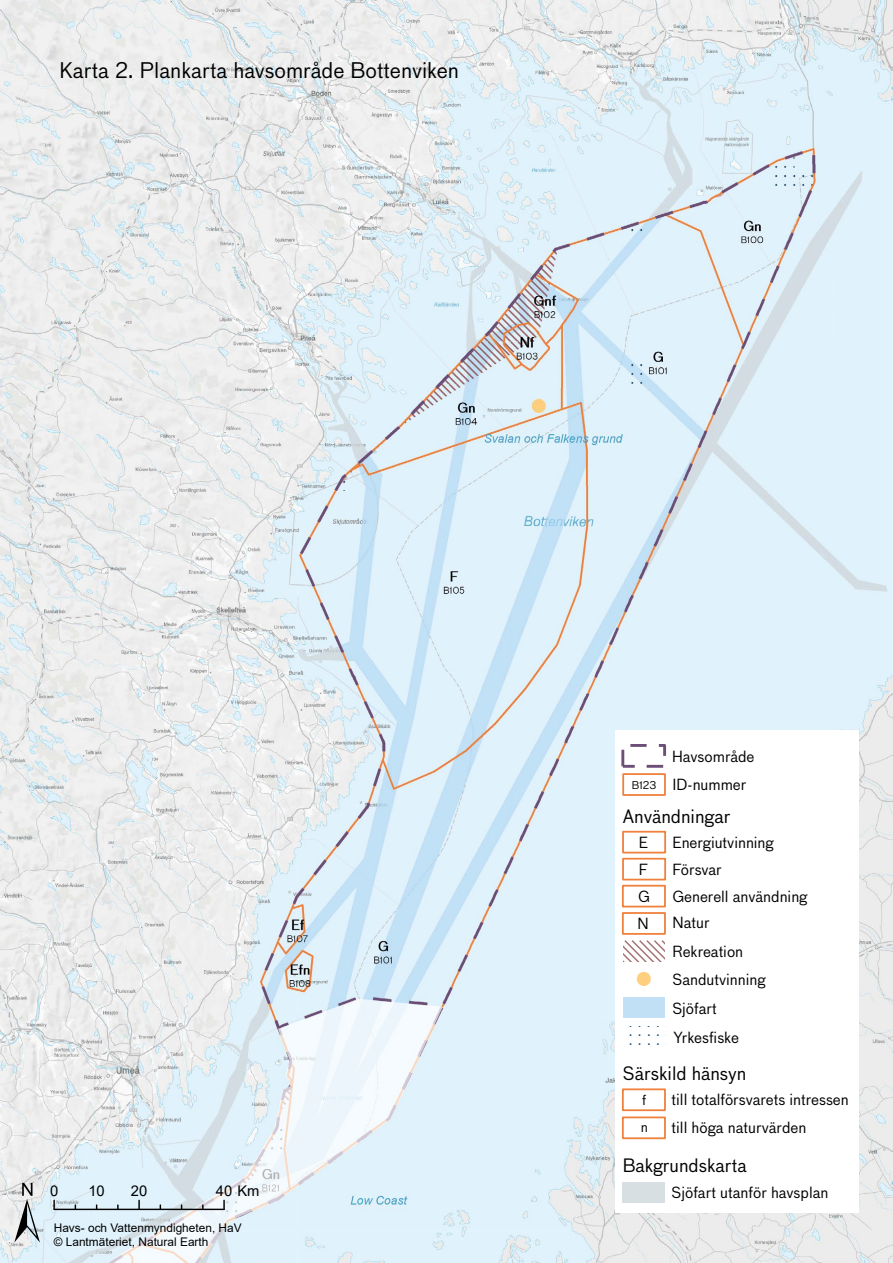
<style>
.page{position:relative;width:893px;height:1263px;background:#fff}
.page>*{position:absolute;margin:0;border:0;box-sizing:border-box;transform-origin:0 0}
.t1{font:84.6px "ESRI North";color:#000}
.t2{font:21px "Bau Pro";color:#000}
.t3{font:20.55px "ESRI Default Marker";color:#ffcf80}
.t4{font:18px "Bau Pro";color:#000}
.t5{font:15px/26.5px "Bau Pro";color:#000}
.t6{font:14.7px "Arial";color:#000}
.t7{font:13.5px/27px "Bau Pro";color:#000}
.t8{font:11.85px "Arial";color:#000}
.t9{font:10.5px "Bau Pro";color:#000}
.t10{font:2.55px "ESRI Default Marker";color:#044873}
</style>
<div class="page">
<img style="left:0;top:0;width:893px;height:1263px">
<svg style="left:106px;top:999px;width:337px;height:264px"></svg>
<div style="left:616px;top:730px;width:243px;height:483px;background:#fff"></div>
<svg style="left:623px;top:941px;width:42px;height:21px"></svg>
<div style="left:623px;top:997px;width:42px;height:21px;background:#c1e0f6"></div>
<div style="left:622px;top:773px;width:44px;height:23px;border:2px solid #ef813d"></div>
<div style="left:622px;top:885px;width:44px;height:22px;border:2px solid #ef813d"></div>
<div style="left:622px;top:1088px;width:44px;height:23px;border:2px solid #ef813d"></div>
<div style="left:622px;top:1116px;width:44px;height:23px;border:2px solid #ef813d"></div>
<div style="left:622px;top:912px;width:44px;height:23px;border:2px solid #ef813d"></div>
<div style="left:622px;top:858px;width:44px;height:22px;border:2px solid #ef813d"></div>
<div style="left:622px;top:831px;width:44px;height:22px;border:2px solid #ef813d"></div>
<div style="left:622px;top:1181px;width:42px;height:21px;background:#d8dfe2"></div>
<hr style="left:621px;top:750px;width:3px;height:16px;background:#6c4e77">
<hr style="left:630px;top:744px;width:17px;height:3px;background:#6c4e77">
<svg style="left:658px;top:744px;width:9px;height:12px"></svg>
<hr style="left:647px;top:765px;width:16px;height:3px;background:#6c4e77">
<svg style="left:623px;top:765px;width:12px;height:3px"></svg>
<svg style="left:53px;top:1200px;width:2px;height:9px"></svg>
<svg style="left:138px;top:1200px;width:2px;height:9px"></svg>
<svg style="left:223px;top:1200px;width:2px;height:9px"></svg>
<hr style="left:54px;top:1209px;width:170px;height:1px;background:#000">
<p class="t2" style="left:60px;top:55px;width:401px">Karta 2. Plankarta havsområde Bottenviken</p>
<p class="t1" style="left:14px;top:1164px;width:27px">±</p>
<p class="t6" style="left:50px;top:1180px;width:10px">0</p>
<p class="t6" style="left:131px;top:1180px;width:18px">20</p>
<p class="t6" style="left:216px;top:1180px;width:45px">40 Km</p>
<p class="t6" style="left:88px;top:1180px;width:18px">10</p>
<p class="t8" style="left:54px;top:1219px;width:189px">Havs- och Vattenmyndigheten, HaV</p>
<p class="t8" style="left:54px;top:1233px;width:156px">© Lantmäteriet, Natural Earth</p>
<p class="t9" style="left:632px;top:777px;width:26px">B123</p>
<p class="t5" style="left:672px;top:742px;width:84px">Havsområde</p>
<p class="t5" style="left:672px;top:771px;width:76px">ID-nummer</p>
<p class="t4" style="left:623px;top:803px;width:109px">Användningar</p>
<p class="t5" style="left:639px;top:829px;width:11px">E</p>
<p class="t5" style="left:639px;top:855px;width:11px">F</p>
<p class="t5" style="left:672px;top:829px;width:103px">Energiutvinning<br>Försvar</p>
<p class="t5" style="left:637px;top:882px;width:14px;line-height:27px">G<br>N</p>
<p class="t5" style="left:672px;top:882px;width:137px">Generell användning</p>
<p class="t5" style="left:672px;top:909px;width:39px">Natur</p>
<p class="t5" style="left:672px;top:938px;width:72px">Rekreation</p>
<p class="t3" style="left:637px;top:967px;width:16px">!</p>
<p class="t5" style="left:672px;top:966px;width:95px">Sandutvinning</p>
<p class="t5" style="left:672px;top:994px;width:46px">Sjöfart</p>
<p class="t10" style="left:630px;top:1025px;width:3px">!</p>
<p class="t10" style="left:639px;top:1025px;width:3px">!</p>
<p class="t10" style="left:648px;top:1025px;width:3px">!</p>
<p class="t10" style="left:657px;top:1025px;width:3px">!</p>
<p class="t10" style="left:666px;top:1025px;width:3px">!</p>
<p class="t5" style="left:673px;top:1023px;width:67px">Yrkesfiske</p>
<p class="t10" style="left:630px;top:1034px;width:3px">!</p>
<p class="t10" style="left:639px;top:1034px;width:3px">!</p>
<p class="t10" style="left:648px;top:1034px;width:3px">!</p>
<p class="t10" style="left:657px;top:1034px;width:3px">!</p>
<p class="t10" style="left:666px;top:1034px;width:3px">!</p>
<p class="t10" style="left:630px;top:1043px;width:3px">!</p>
<p class="t10" style="left:639px;top:1043px;width:3px">!</p>
<p class="t10" style="left:648px;top:1043px;width:3px">!</p>
<p class="t10" style="left:657px;top:1043px;width:3px">!</p>
<p class="t10" style="left:666px;top:1043px;width:3px">!</p>
<p class="t4" style="left:623px;top:1060px;width:125px">Särskild hänsyn</p>
<p class="t7" style="left:641px;top:1086px;width:9px">f n</p>
<p class="t5" style="left:672px;top:1084px;width:179px;line-height:28.5px">till totalförsvarets intressen till höga naturvärden</p>
<p class="t4" style="left:623px;top:1152px;width:125px">Bakgrundskarta</p>
<p class="t5" style="left:672px;top:1178px;width:158px">Sjöfart utanför havsplan</p>
</div>
